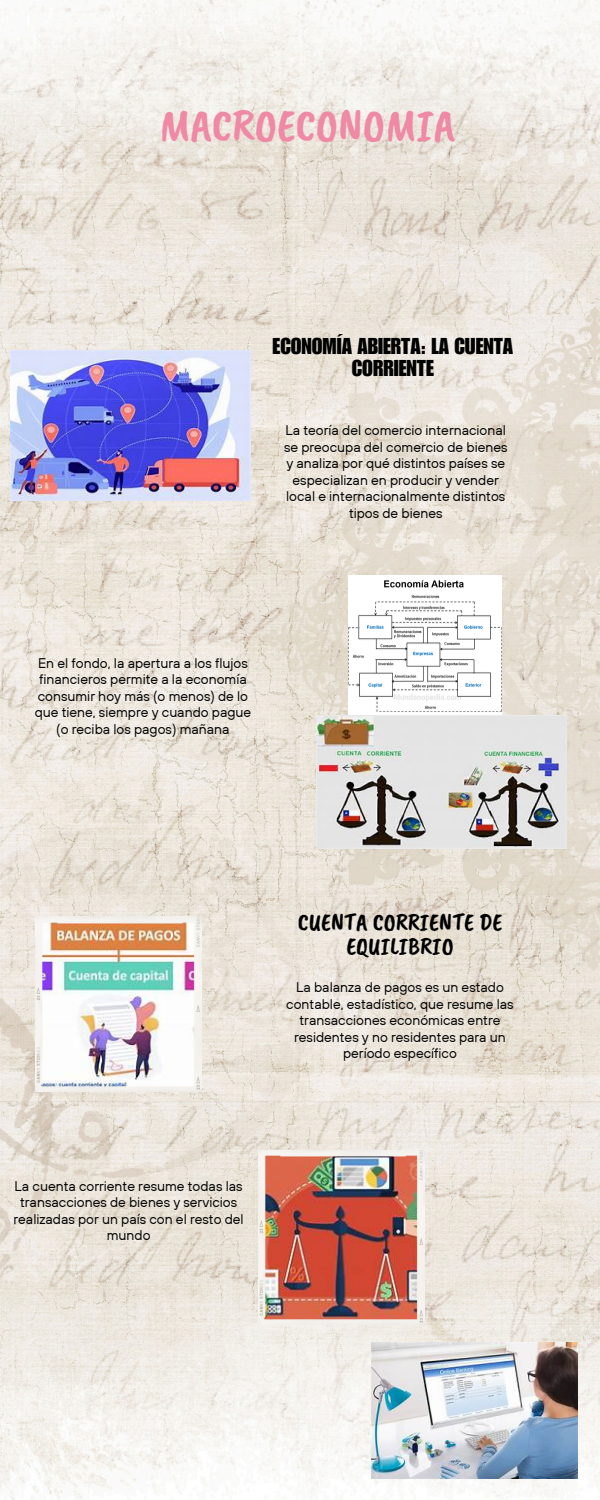
<style>
.page{position:relative;width:600px;height:1500px;background:#fff}
.page>*{position:absolute;margin:0;border:0;box-sizing:border-box;transform-origin:0 0}
.t1{font:45.9px "Caveat Brush";color:#ef89a5}
.t2{font:24.6px/24px "Caveat Brush";color:#000;text-align:center}
.t3{font:22.4px/21.8px "Impact LT Std";color:#000;text-align:center}
.t4{font:14px/16.5px "TT Hoves";color:#000;text-align:center}
</style>
<div class="page">
<img style="left:0;top:0;width:600px;height:1500px">
<img style="left:35px;top:917px;width:166px;height:175px">
<img style="left:259px;top:1150px;width:166px;height:175px">
<img style="left:10px;top:351px;width:240px;height:150px">
<img style="left:348px;top:576px;width:154px;height:139px">
<img style="left:316px;top:715px;width:250px;height:134px">
<img style="left:372px;top:1342px;width:205px;height:137px">
<p class="t1" style="left:159px;top:95px;width:297px">MACROECONOMIA</p>
<p class="t3" style="left:273px;top:338px;width:242px">ECONOMÍA ABIERTA: LA CUENTA<br>CORRIENTE</p>
<h3 class="t4" style="left:284px;top:422px;width:225px">La teoría del comercio internacional se preocupa del comercio de bienes y analiza por qué distintos países se especializan en producir y vender local e internacionalmente distintos tipos de bienes</h3>
<p class="t4" style="left:35px;top:654px;width:218px">En el fondo, la apertura a los flujos financieros permite a la economía consumir hoy más (o menos) de lo que tiene, siempre y cuando pague (o reciba los pagos) mañana</p>
<p class="t2" style="left:298px;top:910px;width:206px">CUENTA CORRIENTE DE<br>EQUILIBRIO</p>
<p class="t4" style="left:286px;top:979px;width:229px">La balanza de pagos es un estado contable, estadístico, que resume las transacciones económicas entre residentes y no residentes para un período específico</p>
<p class="t4" style="left:13px;top:1177px;width:232px">La cuenta corriente resume todas las transacciones de bienes y servicios realizadas por un país con el resto del mundo</p>
</div>
